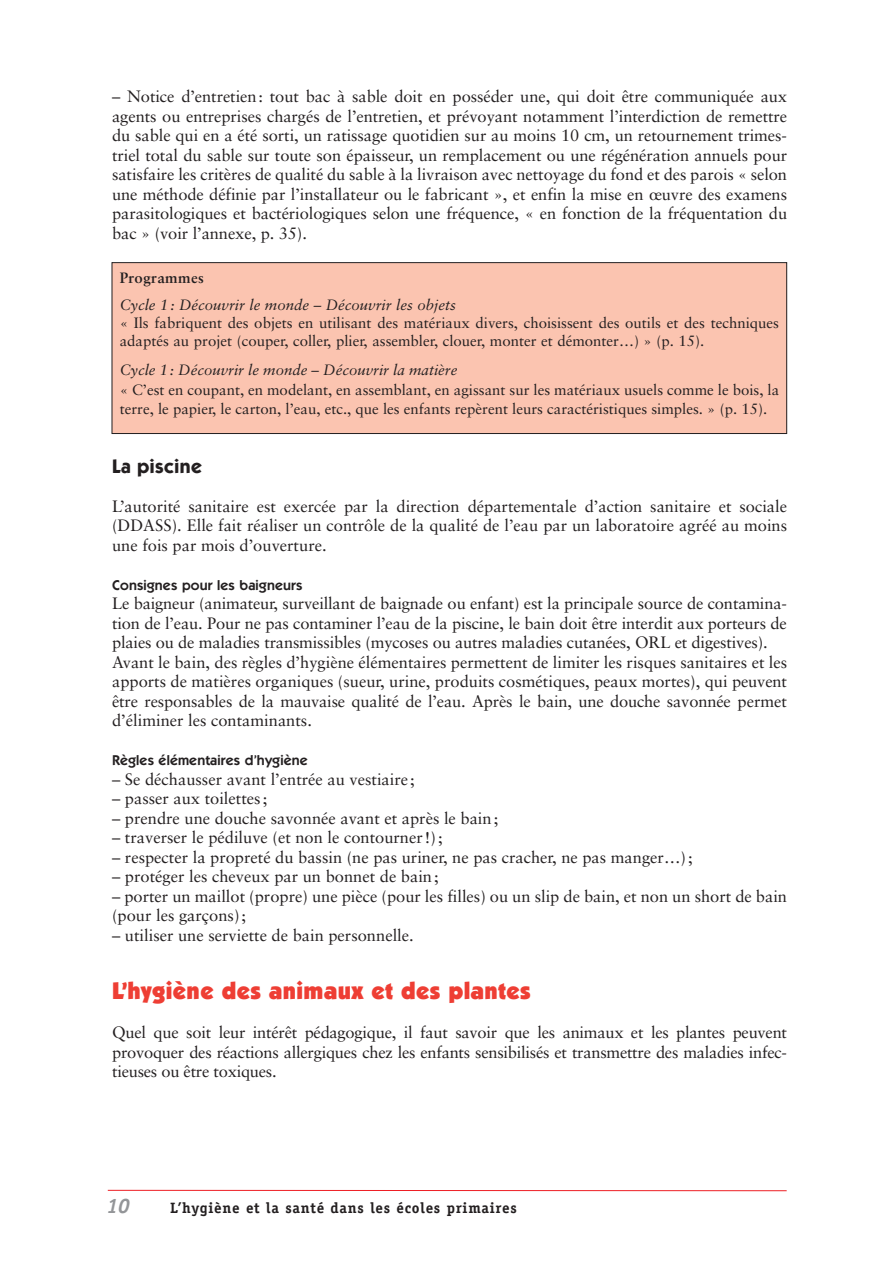
<style>
.page{position:relative;width:893px;height:1263px;background:#fff}
.page>*{position:absolute;margin:0;border:0;box-sizing:border-box;transform-origin:0 0}
.t1{font:900 24px "Itc Kabel";letter-spacing:.015em;color:#ee3e34}
.t2{font:italic 700 21px "Officina Sans";color:#939598}
.t3{font:700 19.5px "Itc Kabel";letter-spacing:.015em;color:#231f20}
.t4{font:16.5px/19.5px "Sabon";color:#231f20;text-align:justify}
.t5{font:15px/18px "Sabon";color:#231f20}
.t6{font:italic 15px "Sabon";color:#231f20}
.t7{font:700 15px "Officina Serif";letter-spacing:.05em;color:#231f20}
.t8{font:700 15px "Sabon";letter-spacing:.025em;color:#231f20}
.t9{font:600 14.25px "Itc Kabel";letter-spacing:.01em;color:#231f20}
</style>
<div class="page">
<hr style="left:108px;top:1190px;width:679px;height:1px;background:#ee1e24">
<div style="left:112px;top:263px;width:675px;height:170px;background:#fbc4b0"></div>
<div style="left:112px;top:262px;width:675px;height:172px;border:1px solid #231f20"></div>
<p class="t4" style="left:112px;top:88px;width:677px">– Notice d’entretien: tout bac à sable doit en posséder une, qui doit être communiquée aux agents ou entreprises chargés de l’entretien, et prévoyant notamment l’interdiction de remettre du sable qui en a été sorti, un ratissage quotidien sur au moins 10 cm, un retournement trimes&shy;triel total du sable sur toute son épaisseur, un remplacement ou une régénération annuels pour satisfaire les critères de qualité du sable à la livraison avec nettoyage du fond et des parois « selon une méthode définie par l’installateur ou le fabricant », et enfin la mise en œuvre des examens parasitologiques et bactériologiques selon une fréquence, « en fonction de la fréquentation du bac » (voir l’annexe, p. 35).</p>
<p class="t8" style="left:120px;top:272px;width:86px">Programmes</p>
<p class="t6" style="left:120px;top:298px;width:338px">Cycle 1: Découvrir le monde – Découvrir les objets</p>
<p class="t5" style="left:120px;top:315px;width:661px">« Ils fabriquent des objets en utilisant des matériaux divers, choisissent des outils et des techniques adaptés au projet (couper, coller, plier, assembler, clouer, monter et démonter…) » (p. 15).</p>
<p class="t6" style="left:120px;top:364px;width:339px">Cycle 1: Découvrir le monde – Découvrir la matière</p>
<p class="t5" style="left:120px;top:381px;width:661px;line-height:19.5px">« C’est en coupant, en modelant, en assemblant, en agissant sur les matériaux usuels comme le bois, la terre, le papier, le carton, l’eau, etc., que les enfants repèrent leurs caractéristiques simples. » (p. 15).</p>
<p class="t3" style="left:112px;top:459px;width:91px">La piscine</p>
<p class="t4" style="left:112px;top:497px;width:677px">L’autorité sanitaire est exercée par la direction départementale d’action sanitaire et sociale (DDASS). Elle fait réaliser un contrôle de la qualité de l’eau par un laboratoire agréé au moins une fois par mois d’ouverture.</p>
<p class="t9" style="left:112px;top:580px;width:192px">Consignes pour les baigneurs</p>
<p class="t4" style="left:112px;top:595px;width:676px;text-align:left">Le baigneur (animateur, surveillant de baignade ou enfant) est la principale source de contamina&shy;tion de l’eau. Pour ne pas contaminer l’eau de la piscine, le bain doit être interdit aux porteurs de plaies ou de maladies transmissibles (mycoses ou autres maladies cutanées, ORL et digestives).<br>Avant le bain, des règles d’hygiène élémentaires permettent de limiter les risques sanitaires et les apports de matières organiques (sueur, urine, produits cosmétiques, peaux mortes), qui peuvent être responsables de la mauvaise qualité de l’eau. Après le bain, une douche savonnée permet d’éliminer les contaminants.</p>
<p class="t9" style="left:112px;top:755px;width:197px">Règles élémentaires d’hygiène</p>
<p class="t4" style="left:112px;top:770px;width:304px">– Se déchausser avant l’entrée au vestiaire;</p>
<p class="t4" style="left:112px;top:790px;width:157px">– passer aux toilettes;</p>
<p class="t4" style="left:112px;top:809px;width:388px">– prendre une douche savonnée avant et après le bain;</p>
<p class="t4" style="left:112px;top:829px;width:332px">– traverser le pédiluve (et non le contourner!);</p>
<p class="t4" style="left:112px;top:848px;width:582px">– respecter la propreté du bassin (ne pas uriner, ne pas cracher, ne pas manger…);</p>
<p class="t4" style="left:112px;top:868px;width:328px">– protéger les cheveux par un bonnet de bain;</p>
<p class="t4" style="left:112px;top:887px;width:676px">– porter un maillot (propre) une pièce (pour les filles) ou un slip de bain, et non un short de bain (pour les garçons);</p>
<p class="t4" style="left:112px;top:926px;width:303px">– utiliser une serviette de bain personnelle.</p>
<h1 class="t1" style="left:112px;top:982px;width:420px">L’hygiène des animaux et des plantes</h1>
<p class="t4" style="left:112px;top:1024px;width:676px">Quel que soit leur intérêt pédagogique, il faut savoir que les animaux et les plantes peuvent provoquer des réactions allergiques chez les enfants sensibilisés et transmettre des maladies infec&shy;tieuses ou être toxiques.</p>
<p class="t2" style="left:106px;top:1198px;width:25px">10</p>
<p class="t7" style="left:170px;top:1202px;width:348px">L’hygiène et la santé dans les écoles primaires</p>
</div>
